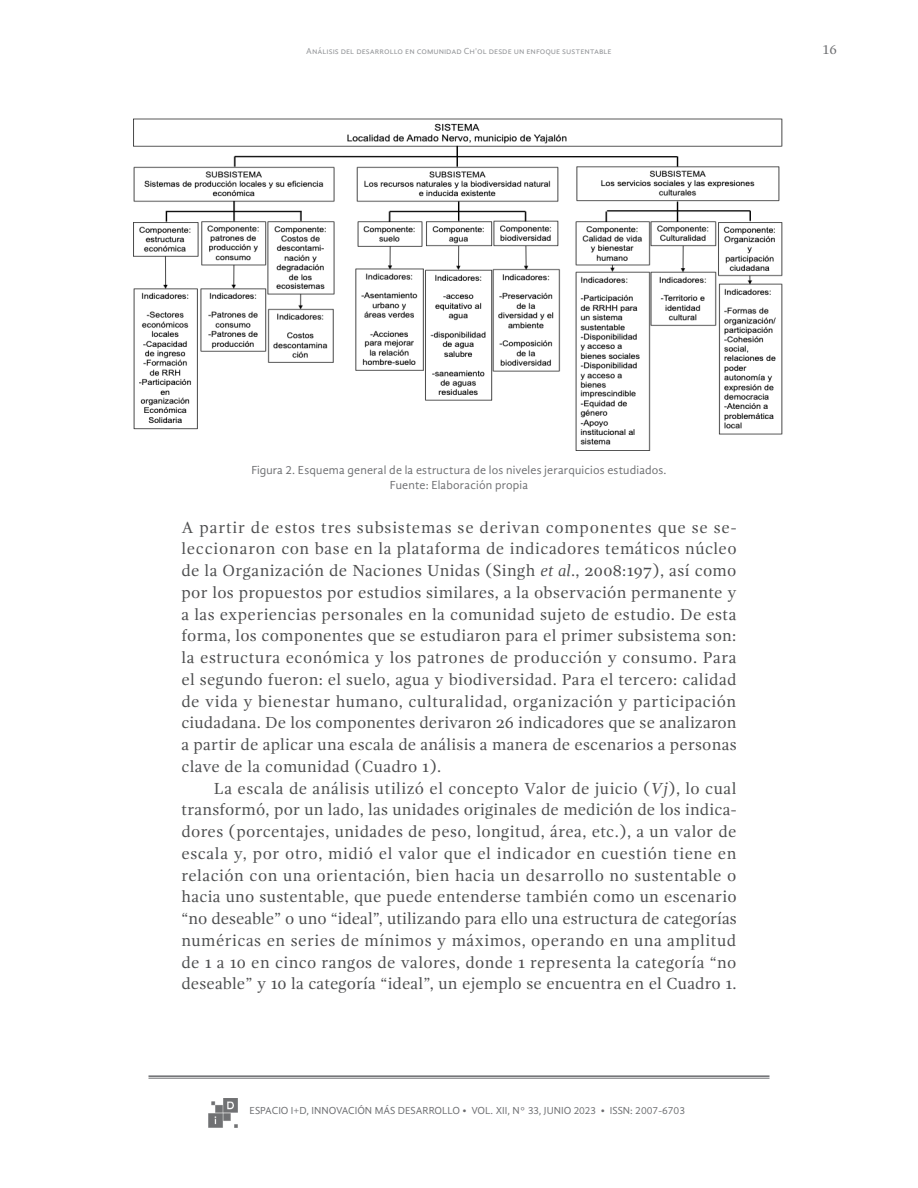
<style>
.page{position:relative;width:918px;height:1188px;background:#fff}
.page>*{position:absolute;margin:0;border:0;box-sizing:border-box;transform-origin:0 0}
.Párrafo_p{font:16.5px/21.8px "Gandhi Serif";letter-spacing:.02em;color:#4b4c4d;text-align:justify}
.Párrafo_s{font:16.5px/21.8px "Gandhi Serif";letter-spacing:.015em;color:#4b4c4d;text-align:justify}
.t1{font:13.5px "Gandhi Serif";color:#6c6d70}
.pie_de_foto{font:12px/14.4px "Gandhi Sans";letter-spacing:.015em;color:#6c6d70;text-align:center}
.t2{font:10.5px "Gandhi Sans";color:#6c6d70}
.t3{font:9px "Gandhi Sans";color:#939598}
.s1{font-style:italic}
</style>
<div class="page">
<hr style="left:148px;top:1075px;width:622px;height:2px;background:#6c6d70">
<hr style="left:148px;top:1078px;width:622px;height:1px;background:#6c6d70">
<img style="left:208px;top:1098px;width:30px;height:29px">
<img style="left:134px;top:119px;width:649px;height:332px">
<p class="t3" style="left:306px;top:46px;width:307px">Análisis del desarrollo en comunidad Ch'ol desde un enfoque sustentable</p>
<p class="t1" style="left:822px;top:42px;width:16px">16</p>
<p class="pie_de_foto" style="left:251px;top:463px;width:417px">Figura 2. Esquema general de la estructura de los niveles jerarquicios estudiados.<br>Fuente: Elaboración propia</p>
<p class="Párrafo_p" style="left:181px;top:516px;width:557px">A partir de estos tres subsistemas se derivan componentes que se se&shy;leccionaron con base en la plataforma de indicadores temáticos núcleo de la Organización de Naciones Unidas (Singh <span class="s1">et al</span>., 2008:197), así como por los propuestos por estudios similares, a la observación permanente y a las experiencias personales en la comunidad sujeto de estudio. De esta forma, los componentes que se estudiaron para el primer subsistema son: la estructura económica y los patrones de producción y consumo. Para el segundo fueron: el suelo, agua y biodiversidad. Para el tercero: calidad de vida y bienestar humano, culturalidad, organización y participación ciudadana. De los componentes derivaron 26 indicadores que se analizaron a partir de aplicar una escala de análisis a manera de escenarios a personas clave de la comunidad (Cuadro 1).</p>
<p class="Párrafo_s" style="left:181px;top:777px;width:557px;text-indent:32px">La escala de análisis utilizó el concepto Valor de juicio (<span class="s1">Vj</span>), lo cual transformó, por un lado, las unidades originales de medición de los indica&shy;dores (porcentajes, unidades de peso, longitud, área, etc.), a un valor de escala y, por otro, midió el valor que el indicador en cuestión tiene en relación con una orientación, bien hacia un desarrollo no sustentable o hacia uno sustentable, que puede entenderse también como un escenario “no deseable” o uno “ideal”, utilizando para ello una estructura de categorías numéricas en series de mínimos y máximos, operando en una amplitud de 1 a 10 en cinco rangos de valores, donde 1 representa la categoría “no deseable” y 10 la categoría “ideal”, un ejemplo se encuentra en el Cuadro 1.</p>
<p class="t2" style="left:250px;top:1105px;width:437px">ESPACIO I+D, INNOVACIÓN MÁS DESARROLLO • VOL. XII, N° 33, JUNIO 2023 • ISSN: 2007-6703</p>
</div>
